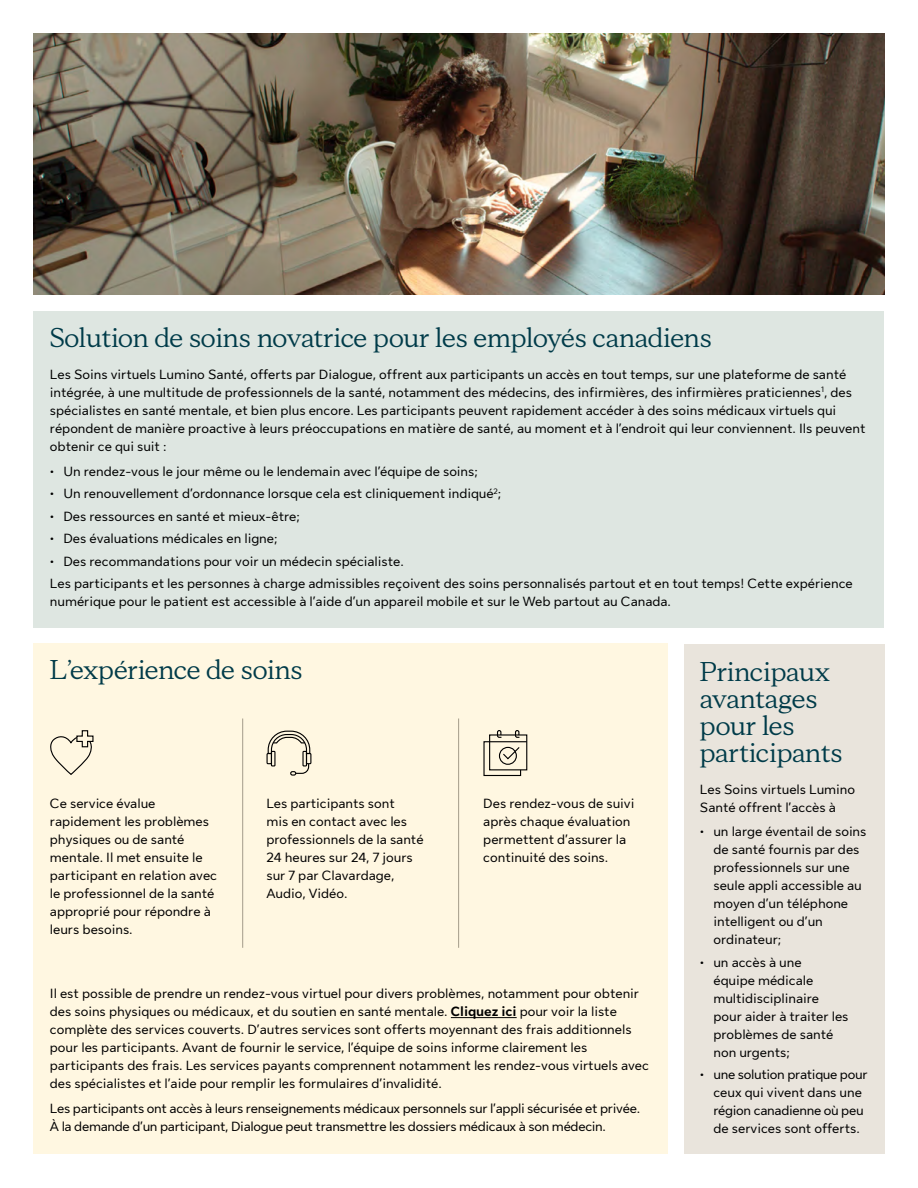
<style>
.page{position:relative;width:918px;height:1188px;background:#fff}
.page>*{position:absolute;margin:0;border:0;box-sizing:border-box;transform-origin:0 0}
.t1{font:27px/27px "Sun Life New Display";color:#003b49}
.t2{font:13.5px/18px "Sun Life New Text";color:#000}
.t3{font:13.5px/18px "Sun Life New Text";letter-spacing:-.02em;color:#000}
.s1{font-weight:700}
</style>
<div class="page">
<div style="left:684px;top:645px;width:200px;height:509px;background:#e9e4dc"></div>
<img style="left:34px;top:34px;width:850px;height:261px">
<div style="left:34px;top:311px;width:850px;height:316px;background:#dee6e1"></div>
<div style="left:33px;top:643px;width:635px;height:511px;background:#fff7e1"></div>
<svg style="left:50px;top:730px;width:44px;height:45px"></svg>
<svg style="left:483px;top:730px;width:45px;height:47px"></svg>
<div style="left:499px;top:747px;width:18px;height:18px;border:1px solid #000;border-radius:50%"></div>
<svg style="left:266px;top:730px;width:46px;height:46px"></svg>
<hr style="left:458px;top:719px;width:1px;height:229px;background:#a49c8a">
<hr style="left:242px;top:719px;width:1px;height:229px;background:#a49c8a">
<hr style="left:451px;top:1017px;width:66px;height:1px;background:#000">
<h1 class="t1" style="left:50px;top:323px;width:664px">Solution de soins novatrice pour les employés canadiens</h1>
<p class="t2" style="left:50px;top:365px;width:817px">Les Soins virtuels Lumino Santé, offerts par Dialogue, offrent aux participants un accès en tout temps, sur une plateforme de santé intégrée, à une multitude de professionnels de la santé, notamment des médecins, des infirmières, des infirmières praticiennes<sup>1</sup>, des spécialistes en santé mentale, et bien plus encore. Les participants peuvent rapidement accéder à des soins médicaux virtuels qui répondent de manière proactive à leurs préoccupations en matière de santé, au moment et à l’endroit qui leur conviennent. Ils peuvent obtenir ce qui suit :</p>
<p class="t2" style="left:50px;top:461px;width:429px">• Un rendez-vous le jour même ou le lendemain avec l’équipe de soins;</p>
<p class="t2" style="left:50px;top:484px;width:453px">• Un renouvellement d’ordonnance lorsque cela est cliniquement indiqué<sup>2</sup>;</p>
<p class="t2" style="left:50px;top:506px;width:251px">• Des ressources en santé et mieux-être;</p>
<p class="t2" style="left:50px;top:529px;width:229px">• Des évaluations médicales en ligne;</p>
<p class="t2" style="left:50px;top:549px;width:804px;line-height:22.5px">• Des recommandations pour voir un médecin spécialiste.<br>Les participants et les personnes à charge admissibles reçoivent des soins personnalisés partout et en tout temps! Cette expérience</p>
<p class="t2" style="left:50px;top:592px;width:623px">numérique pour le patient est accessible à l’aide d’un appareil mobile et sur le Web partout au Canada.</p>
<h1 class="t1" style="left:50px;top:655px;width:254px">L’expérience de soins</h1>
<p class="t2" style="left:50px;top:794px;width:169px">Ce service évalue rapidement les problèmes physiques ou de santé mentale. Il met ensuite le participant en relation avec le professionnel de la santé approprié pour répondre à leurs besoins.</p>
<p class="t2" style="left:266px;top:794px;width:159px">Les participants sont<br>mis en contact avec les professionnels de la santé<br>24 heures sur 24, 7 jours sur 7 par Clavardage,<br>Audio, Vidéo.</p>
<p class="t2" style="left:483px;top:794px;width:153px">Des rendez-vous de suivi après chaque évaluation permettent d’assurer la continuité des soins.</p>
<p class="t2" style="left:50px;top:983px;width:601px">Il est possible de prendre un rendez-vous virtuel pour divers problèmes, notamment pour obtenir des soins physiques ou médicaux, et du soutien en santé mentale. <span class="s1">Cliquez ici</span> pour voir la liste complète des services couverts. D’autres services sont offerts moyennant des frais additionnels pour les participants. Avant de fournir le service, l’équipe de soins informe clairement les participants des frais. Les services payants comprennent notamment les rendez-vous virtuels avec des spécialistes et l’aide pour remplir les formulaires d’invalidité.</p>
<p class="t3" style="left:50px;top:1098px;width:592px">Les participants ont accès à leurs renseignements médicaux personnels sur l’appli sécurisée et privée.<br>À la demande d’un participant, Dialogue peut transmettre les dossiers médicaux à son médecin.</p>
<h1 class="t1" style="left:700px;top:656px;width:144px">Principaux avantages pour les participants</h1>
<p class="t2" style="left:700px;top:779px;width:157px">Les Soins virtuels Lumino<br>Santé offrent l’accès à</p>
<p class="t2" style="left:713px;top:822px;width:154px;text-indent:-14px">• un large éventail de soins de santé fournis par des professionnels sur une seule appli accessible au moyen d’un téléphone intelligent ou d’un ordinateur;</p>
<p class="t2" style="left:713px;top:952px;width:137px;text-indent:-14px">• un accès à une<br>équipe médicale multidisciplinaire pour aider à traiter les problèmes de santé non urgents;</p>
<p class="t3" style="left:713px;top:1065px;width:156px;text-indent:-14px">• une solution pratique pour ceux qui vivent dans une région canadienne où peu de services sont offerts.</p>
</div>
